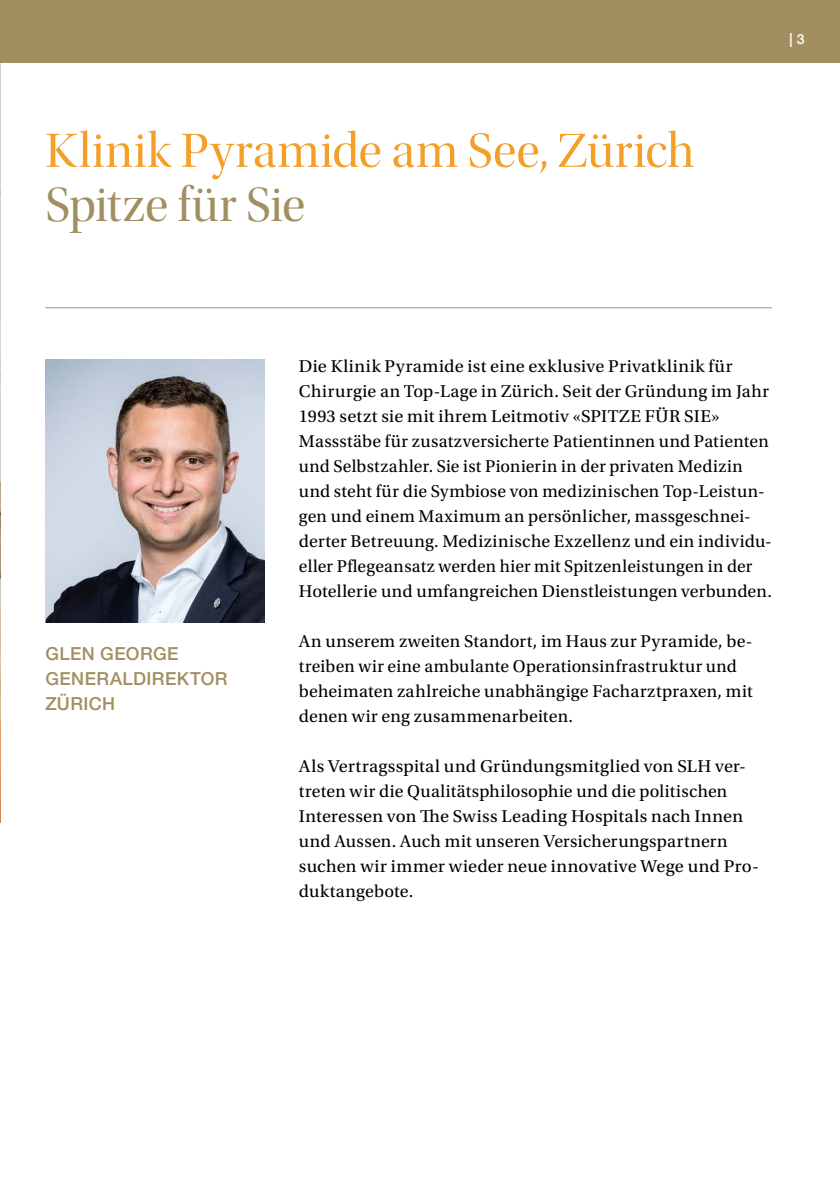
<style>
.page{position:relative;width:840px;height:1191px;background:#fff}
.page>*{position:absolute;margin:0;border:0;box-sizing:border-box;transform-origin:0 0}
.t1{font:50px "Utopia Std Disp";letter-spacing:.02em;color:#f49f28}
.t2{font:50px "Utopia Std Disp";letter-spacing:-.015em;color:#a18f60}
.t3{font:18px/25px "Utopia Std";letter-spacing:.015em;color:#000}
.t4{font:500 18px/25px "Helvetica Neue LT Std";letter-spacing:.02em;color:#a18f60}
.t5{font:500 14px "Helvetica Neue LT Std";color:#fff}
</style>
<div class="page">
<img style="left:0;top:62px;width:1px;height:760px">
<img style="left:45px;top:360px;width:220px;height:263px">
<hr style="left:45px;top:307px;width:726px;height:1px;background:#a18f60">
<div style="left:0;top:0;width:839px;height:62px;background:#a18f60"></div>
<h1 class="t1" style="left:45px;top:124px;width:650px">Klinik Pyramide am See, Zürich</h1>
<h1 class="t2" style="left:45px;top:178px;width:261px">Spitze für Sie</h1>
<p class="t5" style="left:789px;top:31px;width:17px">| 3</p>
<p class="t4" style="left:45px;top:640px;width:184px">GLEN GEORGE<br>GENERALDIREKTOR<br>ZÜRICH</p>
<p class="t3" style="left:299px;top:354px;width:474px">Die Klinik Pyramide ist eine exklusive Privatklinik für Chirurgie an Top-Lage in Zürich. Seit der Gründung im Jahr 1993 setzt sie mit ihrem Leitmotiv «SPITZE FÜR SIE» Massstäbe für zusatzversicherte Patientinnen und Patienten und Selbstzahler. Sie ist Pionierin in der privaten Medizin und steht für die Symbiose von medizinischen Top-Leistun&shy;gen und einem Maximum an persönlicher, massgeschnei&shy;derter Betreuung. Medizinische Exzellenz und ein individu&shy;eller Pflegeansatz werden hier mit Spitzenleistungen in der Hotellerie und umfangreichen Dienstleistungen verbunden.</p>
<p class="t3" style="left:299px;top:629px;width:455px">An unserem zweiten Standort, im Haus zur Pyramide, be&shy;treiben wir eine ambulante Operationsinfrastruktur und beheimaten zahlreiche unabhängige Facharztpraxen, mit denen wir eng zusammenarbeiten.</p>
<p class="t3" style="left:299px;top:754px;width:461px">Als Vertragsspital und Gründungsmitglied von SLH ver&shy;treten wir die Qualitätsphilosophie und die politischen Interessen von The Swiss Leading Hospitals nach Innen und Aussen. Auch mit unseren Versicherungspartnern suchen wir immer wieder neue innovative Wege und Pro&shy;duktangebote.</p>
</div>
